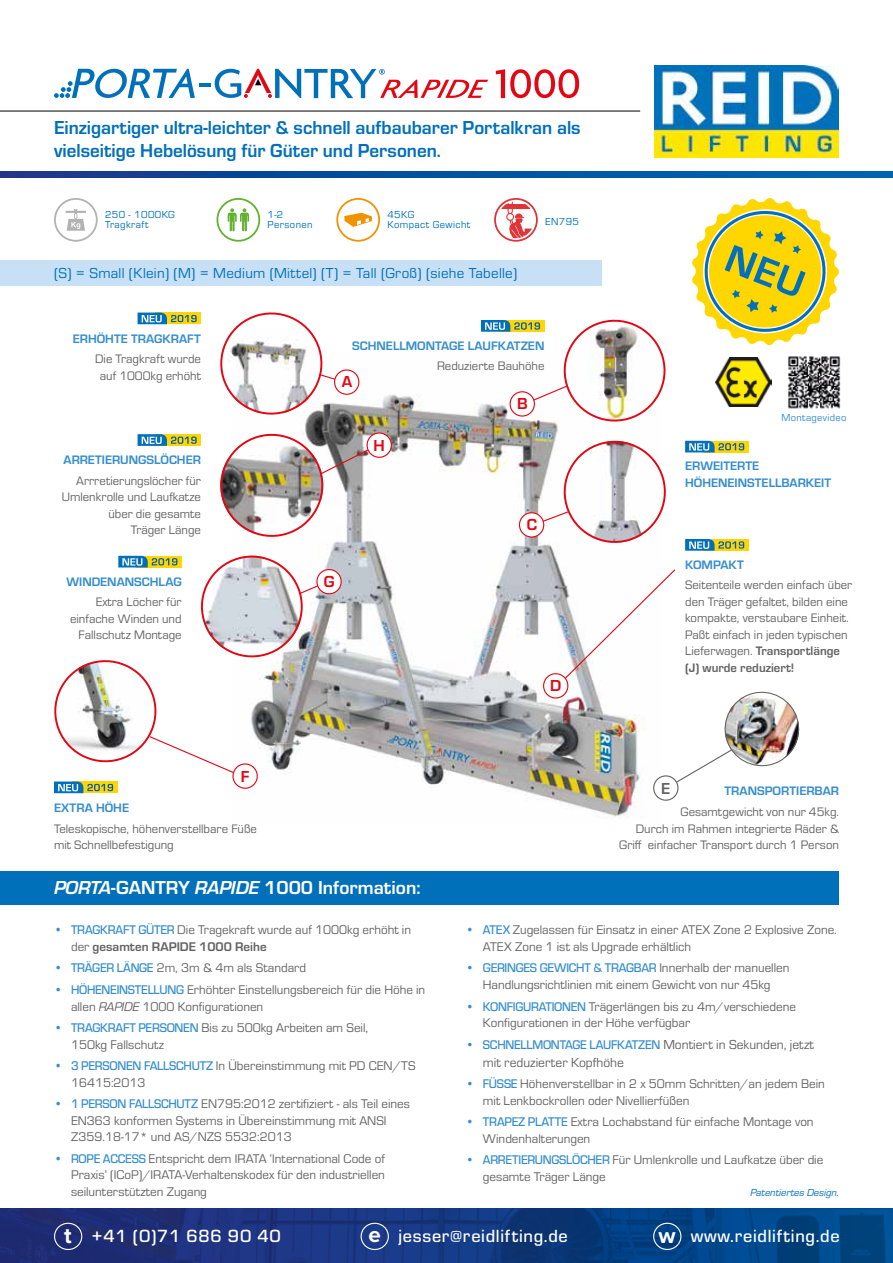
<style>
.page{position:relative;width:893px;height:1263px;background:#fff}
.page>*{position:absolute;margin:0;border:0;box-sizing:border-box;transform-origin:0 0}
.t1{font:700 22.35px "Proxima Nova";color:#fff}
.t2{font:700 19.5px/23.4px "Eurostile";color:#0070ba}
.t3{font:700 19.5px "Eurostile";color:#fff}
.t4{font:500 18.3px "Eurostile";letter-spacing:.04em;color:#fff}
.t5{font:700 16.5px "Eurostile";color:#e30613}
.t6{font:700 16.5px "Eurostile";color:#646363}
.t7{font:15px "Eurostile";letter-spacing:.02em;color:#0070ba}
.t8{font:13.5px "Eurostile";color:#646363}
.t9{font:13.05px/16.5px "Eurostile";color:#646363}
.t10{font:500 13.05px "Eurostile";letter-spacing:-.02em;color:#368ecd;scale:.95 1}
.t11{font:12.75px/16.5px "Eurostile";color:#646363;text-align:right}
.t12{font:700 12.75px/16.5px "Eurostile";color:#368ecd}
.t13{font:10.5px/10.5px "Eurostile";letter-spacing:.04em;color:#0070ba}
.t14{font:italic 10.5px "Eurostile";color:#0070ba}
.t15{font:10.5px "Eurostile";letter-spacing:.03em;color:#368ecd}
.s1{font-weight:700}
.s2{font-style:italic}
.s3{font-weight:500;color:#368ecd}
.s4{font-weight:400;font-size:13.5px;color:#646363}
.s5{font-family:"Proxima Nova";font-weight:700;font-size:22.35px}
</style>
<div class="page">
<img style="left:234px;top:370px;width:426px;height:449px">
<div style="left:544px;top:674px;width:24px;height:24px;background:#fff;border-radius:50%"></div>
<div style="left:543px;top:673px;width:25px;height:25px;border:1px solid #e30613;border-radius:50%"></div>
<div style="left:654px;top:776px;width:24px;height:24px;background:#fff;border-radius:50%"></div>
<div style="left:653px;top:775px;width:25px;height:26px;border:1px solid #646363;border-radius:50%"></div>
<svg style="left:0;top:171px;width:893px;height:7px;background:#06509e"></svg>
<div style="left:335px;top:370px;width:24px;height:24px;background:#fff;border-radius:50%"></div>
<div style="left:334px;top:369px;width:25px;height:26px;border:1px solid #e30613;border-radius:50%"></div>
<div style="left:519px;top:513px;width:25px;height:24px;background:#fff;border-radius:50%"></div>
<div style="left:519px;top:512px;width:25px;height:26px;border:1px solid #e30613;border-radius:50%"></div>
<div style="left:233px;top:764px;width:24px;height:24px;background:#fff;border-radius:50%"></div>
<div style="left:232px;top:763px;width:26px;height:26px;border:1px solid #e30613;border-radius:50%"></div>
<div style="left:367px;top:433px;width:24px;height:24px;background:#fff;border-radius:50%"></div>
<div style="left:367px;top:432px;width:25px;height:26px;border:1px solid #e30613;border-radius:50%"></div>
<svg style="left:54px;top:198px;width:44px;height:44px"></svg>
<svg style="left:336px;top:198px;width:44px;height:44px"></svg>
<svg style="left:54px;top:69px;width:434px;height:29px"></svg>
<svg style="left:496px;top:69px;width:83px;height:29px"></svg>
<div style="left:0;top:871px;width:839px;height:34px;background:#0070ba"></div>
<svg style="left:216px;top:198px;width:44px;height:44px"></svg>
<img style="left:0;top:1209px;width:893px;height:54px">
<div style="left:54px;top:1223px;width:28px;height:27px;border:1px solid #fff;border-radius:50%"></div>
<div style="left:653px;top:1223px;width:28px;height:27px;border:1px solid #fff;border-radius:50%"></div>
<div style="left:361px;top:1223px;width:28px;height:27px;border:1px solid #fff;border-radius:50%"></div>
<img style="left:234px;top:542px;width:95px;height:1px">
<img style="left:558px;top:548px;width:102px;height:1px">
<img style="left:675px;top:691px;width:125px;height:93px">
<svg style="left:541px;top:436px;width:125px;height:112px"></svg>
<img style="left:220px;top:429px;width:150px;height:113px">
<div style="left:317px;top:569px;width:24px;height:25px;background:#fff;border-radius:50%"></div>
<div style="left:316px;top:569px;width:26px;height:25px;border:1px solid #e30613;border-radius:50%"></div>
<svg style="left:564px;top:568px;width:112px;height:112px"></svg>
<svg style="left:220px;top:312px;width:116px;height:107px"></svg>
<svg style="left:494px;top:198px;width:44px;height:44px"></svg>
<img style="left:654px;top:65px;width:185px;height:92px">
<hr style="left:0;top:111px;width:640px;height:1px;background:#000">
<img style="left:788px;top:356px;width:53px;height:53px">
<img style="left:715px;top:357px;width:57px;height:49px">
<div style="left:0;top:261px;width:602px;height:25px;background:#c7e0f6"></div>
<svg style="left:692px;top:198px;width:147px;height:147px"></svg>
<svg style="left:744px;top:539px;width:4px;height:12px"></svg>
<svg style="left:685px;top:539px;width:59px;height:12px"></svg>
<svg style="left:744px;top:441px;width:4px;height:11px"></svg>
<svg style="left:685px;top:441px;width:59px;height:11px"></svg>
<svg style="left:481px;top:319px;width:185px;height:107px"></svg>
<div style="left:156px;top:313px;width:45px;height:11px;background:#ffd600"></div>
<svg style="left:138px;top:313px;width:59px;height:11px"></svg>
<div style="left:156px;top:434px;width:45px;height:12px;background:#ffd600"></div>
<svg style="left:138px;top:434px;width:59px;height:12px"></svg>
<svg style="left:54px;top:551px;width:265px;height:223px"></svg>
<svg style="left:113px;top:781px;width:4px;height:12px"></svg>
<svg style="left:54px;top:781px;width:59px;height:12px"></svg>
<h2 class="t2" style="left:54px;top:114px;width:528px">Einzigartiger ultra-leichter &amp; schnell aufbaubarer Portalkran als vielseitige Hebelösung für Güter und Personen.</h2>
<p class="t13" style="left:105px;top:209px;width:71px">250 - 1000KG<br>Tragkraft</p>
<p class="t13" style="left:387px;top:209px;width:84px">45KG<br>Kompact Gewicht</p>
<p class="t13" style="left:268px;top:209px;width:47px">1-2<br>Personen</p>
<p class="t7" style="left:54px;top:263px;width:465px">(S) = Small (Klein) (M) = Medium (Mittel) (T) = Tall (Groß) (siehe Tabelle)</p>
<p class="t13" style="left:545px;top:216px;width:35px">EN795</p>
<p class="t12" style="left:73px;top:329px;width:130px">ERHÖHTE TRAGKRAFT</p>
<p class="t11" style="left:95px;top:350px;width:107px;text-align:center">Die Tragkraft wurde auf 1000kg erhöht</p>
<p class="t12" style="left:64px;top:451px;width:139px">ARRETIERUNGSLÖCHER</p>
<p class="t11" style="left:62px;top:472px;width:141px">Arrretierungslöcher für<br>Umlenkrolle und Laufkatze über die gesamte<br>Träger Länge</p>
<p class="t12" style="left:66px;top:572px;width:117px">WINDENANSCHLAG</p>
<p class="t11" style="left:70px;top:593px;width:113px">Extra Löcher für einfache Winden und<br>Fallschutz Montage</p>
<p class="t5" style="left:241px;top:764px;width:10px">F</p>
<p class="t12" style="left:54px;top:798px;width:77px">EXTRA HÖHE</p>
<p class="t11" style="left:54px;top:820px;width:204px;text-align:left">Teleskopische, höhenverstellbare Füße mit Schnellbefestigung</p>
<p class="t12" style="left:352px;top:336px;width:194px">SCHNELLMONTAGE LAUFKATZEN</p>
<p class="t11" style="left:437px;top:357px;width:109px">Reduzierte Bauhöhe</p>
<p class="t5" style="left:342px;top:370px;width:12px">A</p>
<p class="t5" style="left:374px;top:433px;width:13px">H</p>
<p class="t5" style="left:324px;top:570px;width:12px">G</p>
<p class="t5" style="left:517px;top:391px;width:12px">B</p>
<p class="t5" style="left:527px;top:512px;width:12px">C</p>
<p class="t5" style="left:550px;top:674px;width:13px">D</p>
<p class="t15" style="left:781px;top:411px;width:67px">Montagevideo</p>
<p class="t12" style="left:685px;top:457px;width:147px">ERWEITERTE<br>HÖHENEINSTELLBARKEIT</p>
<p class="t12" style="left:685px;top:555px;width:60px">KOMPAKT</p>
<p class="t11" style="left:685px;top:576px;width:169px;text-align:left">Seitenteile werden einfach über den Träger gefaltet, bilden eine kompakte, verstaubare Einheit.<br>Paßt einfach in jeden typischen<br>Lieferwagen. <span class="s1">Transportlänge (J) wurde reduziert!</span></p>
<p class="t6" style="left:661px;top:776px;width:11px">E</p>
<p class="t12" style="left:724px;top:782px;width:116px">TRANSPORTIERBAR</p>
<p class="t11" style="left:619px;top:803px;width:221px">Gesamtgewicht von nur 45kg.<br>Durch im Rahmen integrierte Räder &amp;<br>Griff einfacher Transport durch 1 Person</p>
<h2 class="t3" style="left:54px;top:873px;width:368px"><span class="s2">PORTA</span>-GANTRY <span class="s2">RAPIDE</span> 1000 Information:</h2>
<p class="t9" style="left:71px;top:921px;width:342px;text-indent:-17px"><span class="s3">• TRAGKRAFT GÜTER</span> Die Tragekraft wurde auf 1000kg erhöht in der <span class="s1">gesamten RAPIDE 1000 Reihe</span></p>
<p class="t9" style="left:54px;top:959px;width:254px"><span class="s3">• TRÄGER LÄNGE</span> 2m, 3m &amp; 4m als Standard</p>
<p class="t9" style="left:71px;top:981px;width:356px;text-indent:-17px"><span class="s3">• HÖHENEINSTELLUNG</span> Erhöhter Einstellungsbereich für die Höhe in allen <span class="s2">RAPIDE</span> 1000 Konfigurationen</p>
<p class="t9" style="left:71px;top:1019px;width:298px;text-indent:-17px"><span class="s3">• TRAGKRAFT PERSONEN</span> Bis zu 500kg Arbeiten am Seil,<br>150kg Fallschutz</p>
<p class="t9" style="left:71px;top:1057px;width:346px;text-indent:-17px"><span class="s3">• 3 PERSONEN FALLSCHUTZ</span> In Übereinstimmung mit PD CEN/TS<br>16415:2013</p>
<p class="t9" style="left:71px;top:1095px;width:340px;text-indent:-17px"><span class="s3">• 1 PERSON FALLSCHUTZ</span> EN795:2012 zertifiziert - als Teil eines<br>EN363 konformen Systems in Übereinstimmung mit ANSI<br>Z359.18-17* und AS/NZS 5532:2013</p>
<p class="t9" style="left:71px;top:1150px;width:315px;text-align:justify;text-indent:-17px"><span class="s3">• ROPE ACCESS</span> Entspricht dem IRATA ‘International Code of Praxis’ (ICoP)/IRATA-Verhaltenskodex für den industriellen seilunterstützten Zugang</p>
<p class="t9" style="left:483px;top:921px;width:355px;text-indent:-17px"><span class="s3">• ATEX</span> Zugelassen für Einsatz in einer ATEX Zone 2 Explosive Zone.<br>ATEX Zone 1 ist als Upgrade erhältlich</p>
<p class="t9" style="left:466px;top:959px;width:325px;text-align:center"><span class="s3">• GERINGES GEWICHT &amp; TRAGBAR</span> Innerhalb der manuellen<br>Handlungsrichtlinien mit einem Gewicht von nur 45kg</p>
<p class="t9" style="left:483px;top:997px;width:314px;text-indent:-17px"><span class="s3">• KONFIGURATIONEN</span> Trägerlängen bis zu 4m/verschiedene<br>Konfigurationen in der Höhe verfügbar</p>
<p class="t10" style="left:466px;top:1036px;width:368px">• SCHNELLMONTAGE LAUFKATZEN <span class="s4">Montiert in Sekunden, jetzt</span></p>
<p class="t8" style="left:483px;top:1053px;width:142px">mit reduzierter Kopfhöhe</p>
<p class="t9" style="left:483px;top:1075px;width:343px;text-indent:-17px"><span class="s3">• FÜSSE</span> Höhenverstellbar in 2 x 50mm Schritten/an jedem Bein mit Lenkbockrollen oder Nivellierfüßen</p>
<p class="t9" style="left:483px;top:1113px;width:332px;text-indent:-17px"><span class="s3">• TRAPEZ PLATTE</span> Extra Lochabstand für einfache Montage von<br>Windenhalterungen</p>
<p class="t9" style="left:483px;top:1151px;width:342px;text-indent:-17px"><span class="s3">• ARRETIERUNGSLÖCHER</span> Für Umlenkrolle und Laufkatze über die gesamte Träger Länge</p>
<p class="t14" style="left:750px;top:1186px;width:90px">Patentiertes Design.</p>
<h1 class="t1" style="left:64px;top:1225px;width:9px">t</h1>
<h3 class="t4" style="left:369px;top:1224px;width:201px"><span class="s5">e</span> jesser@reidlifting.de</h3>
<h3 class="t4" style="left:659px;top:1224px;width:183px"><span class="s5">w</span> www.reidlifting.de</h3>
<h3 class="t4" style="left:92px;top:1224px;width:191px">+41 (0)71 686 90 40</h3>
</div>
